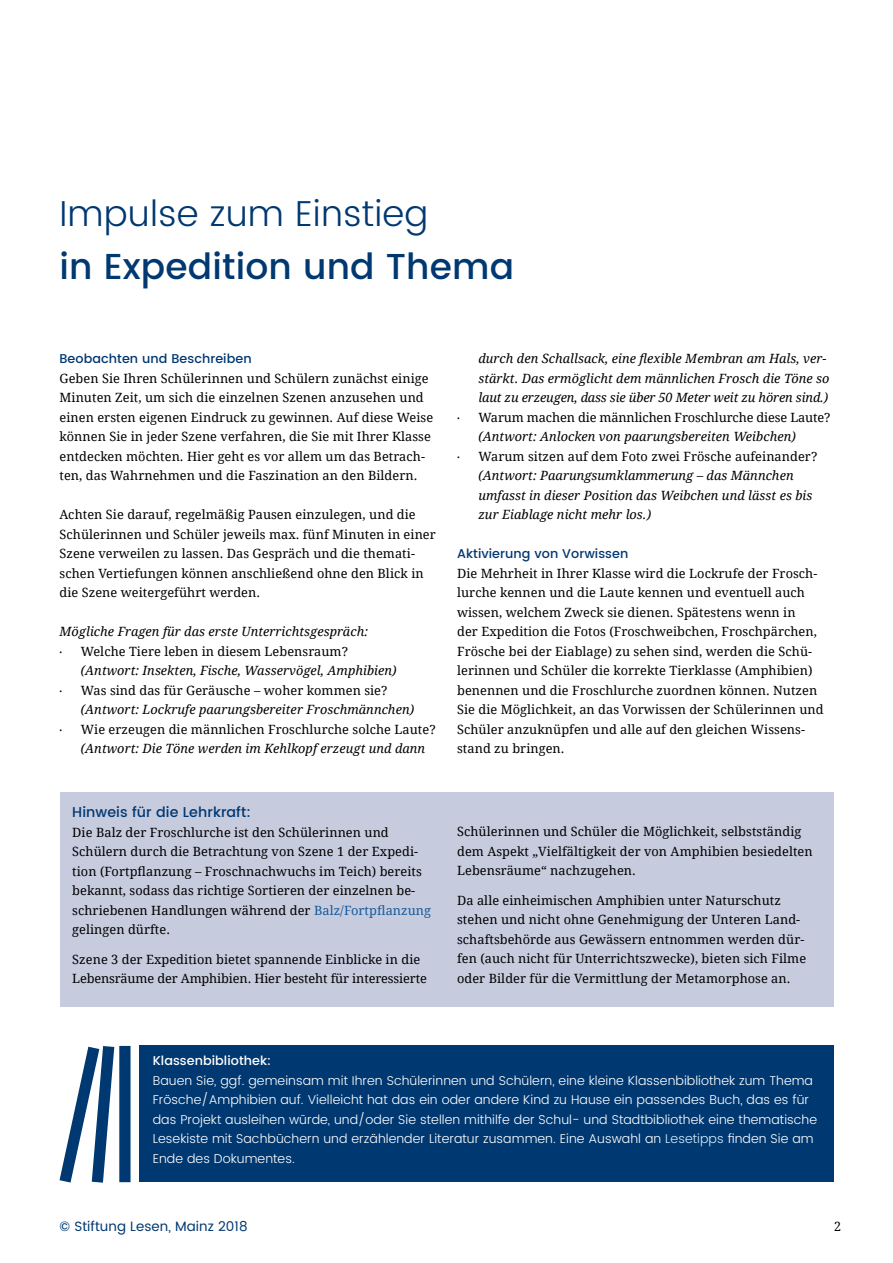
<style>
.page{position:relative;width:893px;height:1263px;background:#fff}
.page>*{position:absolute;margin:0;border:0;box-sizing:border-box;transform-origin:0 0}
.t1{font:500 36px "Poppins DE";letter-spacing:.005em;color:#003871}
.t2{font:300 36px "Poppins DE";letter-spacing:.005em;color:#003871}
.t3{font:500 14.25px "Poppins DE";letter-spacing:.005em;color:#003871}
.t4{font:13.5px "Poppins DE";letter-spacing:.005em;color:#003871}
.t5{font:12.75px/19.5px "Droid Serif";letter-spacing:.005em;color:#000}
.t6{font:italic 12.75px/19.5px "Droid Serif";letter-spacing:.005em;color:#000}
.t7{font:300 12.75px/19.5px "Poppins DE";letter-spacing:.005em;color:#fff}
.t8{font:500 12.75px "Poppins DE";letter-spacing:.005em;color:#003871}
.t9{font:500 12.75px "Poppins DE";letter-spacing:.005em;color:#fff}
.s1{color:#165b9a}
.s2{color:#d5edfa}
</style>
<div class="page">
<div style="left:139px;top:1046px;width:694px;height:136px;background:#003871"></div>
<div style="left:119px;top:1046px;width:12px;height:136px;background:#003871"></div>
<svg style="left:59px;top:1045px;width:62px;height:138px"></svg>
<div style="left:60px;top:792px;width:773px;height:215px;background:#c7cbde"></div>
<p class="t2" style="left:60px;top:188px;width:370px">Impulse zum Einstieg</p>
<p class="t1" style="left:60px;top:240px;width:456px">in Expedition und Thema</p>
<p class="t8" style="left:60px;top:349px;width:194px">Beobachten und Beschreiben</p>
<p class="t5" style="left:60px;top:368px;width:375px">Geben Sie Ihren Schülerinnen und Schülern zunächst einige Minuten Zeit, um sich die einzelnen Szenen anzusehen und einen ersten eigenen Eindruck zu gewinnen. Auf diese Weise können Sie in jeder Szene verfahren, die Sie mit Ihrer Klasse entdecken möchten. Hier geht es vor allem um das Betrach&shy;ten, das Wahrnehmen und die Faszination an den Bildern.</p>
<p class="t5" style="left:60px;top:504px;width:378px">Achten Sie darauf, regelmäßig Pausen einzulegen, und die Schülerinnen und Schüler jeweils max. fünf Minuten in einer Szene verweilen zu lassen. Das Gespräch und die themati&shy;schen Vertiefungen können anschließend ohne den Blick in die Szene weitergeführt werden.</p>
<p class="t6" style="left:60px;top:621px;width:310px">Mögliche Fragen für das erste Unterrichtsgespräch:</p>
<p class="t6" style="left:60px;top:638px;width:5px">.</p>
<p class="t5" style="left:81px;top:641px;width:269px">Welche Tiere leben in diesem Lebensraum?</p>
<p class="t6" style="left:81px;top:660px;width:317px">(Antwort: Insekten, Fische, Wasservögel, Amphibien)</p>
<p class="t6" style="left:60px;top:677px;width:5px">.</p>
<p class="t5" style="left:81px;top:680px;width:308px">Was sind das für Geräusche – woher kommen sie?</p>
<p class="t6" style="left:81px;top:699px;width:335px">(Antwort: Lockrufe paarungsbereiter Froschmännchen)</p>
<p class="t6" style="left:60px;top:716px;width:5px">.</p>
<p class="t5" style="left:81px;top:719px;width:356px">Wie erzeugen die männlichen Froschlurche solche Laute?</p>
<p class="t6" style="left:81px;top:738px;width:346px">(Antwort: Die Töne werden im Kehlkopf erzeugt und dann</p>
<p class="t3" style="left:72px;top:802px;width:180px">Hinweis für die Lehrkraft:</p>
<p class="t5" style="left:72px;top:822px;width:360px">Die Balz der Froschlurche ist den Schülerinnen und Schülern durch die Betrachtung von Szene 1 der Expedi&shy;tion (Fortpflanzung – Froschnachwuchs im Teich) bereits bekannt, sodass das richtige Sortieren der einzelnen be&shy;schriebenen Handlungen während der <span class="s1">Balz/Fortpflanzung </span>gelingen dürfte.</p>
<p class="t5" style="left:72px;top:949px;width:356px">Szene 3 der Expedition bietet spannende Einblicke in die<br>Lebensräume der Amphibien. Hier besteht für interessierte</p>
<p class="t6" style="left:478px;top:348px;width:350px">durch den Schallsack, eine flexible Membran am Hals, ver-</p>
<p class="t6" style="left:478px;top:368px;width:353px">stärkt. Das ermöglicht dem männlichen Frosch die Töne so</p>
<p class="t6" style="left:478px;top:387px;width:351px">laut zu erzeugen, dass sie über 50 Meter weit zu hören sind.)</p>
<p class="t6" style="left:457px;top:404px;width:5px">.</p>
<p class="t5" style="left:478px;top:407px;width:354px">Warum machen die männlichen Froschlurche diese Laute?</p>
<p class="t6" style="left:478px;top:426px;width:319px">(Antwort: Anlocken von paarungsbereiten Weibchen)</p>
<p class="t6" style="left:457px;top:443px;width:5px">.</p>
<p class="t5" style="left:478px;top:446px;width:340px">Warum sitzen auf dem Foto zwei Frösche aufeinander?</p>
<p class="t6" style="left:478px;top:465px;width:336px">(Antwort: Paarungsumklammerung – das Männchen umfasst in dieser Position das Weibchen und lässt es bis zur Eiablage nicht mehr los.)</p>
<p class="t8" style="left:457px;top:544px;width:173px">Aktivierung von Vorwissen</p>
<p class="t5" style="left:457px;top:563px;width:362px">Die Mehrheit in Ihrer Klasse wird die Lockrufe der Frosch-</p>
<p class="t5" style="left:457px;top:582px;width:368px">lurche kennen und die Laute kennen und eventuell auch wissen, welchem Zweck sie dienen. Spätestens wenn in<br>der Expedition die Fotos (Froschweibchen, Froschpärchen, Frösche bei der Eiablage) zu sehen sind, werden die Schü&shy;lerinnen und Schüler die korrekte Tierklasse (Amphibien) benennen und die Froschlurche zuordnen können. Nutzen Sie die Möglichkeit, an das Vorwissen der Schülerinnen und Schüler anzuknüpfen und alle auf den gleichen Wissens&shy;stand zu bringen.</p>
<p class="t5" style="left:457px;top:822px;width:357px">Schülerinnen und Schüler die Möglichkeit, selbstständig dem Aspekt „Vielfältigkeit der von Amphibien besiedelten<br>Lebensräume“ nachzugehen.</p>
<p class="t5" style="left:457px;top:890px;width:351px">Da alle einheimischen Amphibien unter Naturschutz stehen und nicht ohne Genehmigung der Unteren Land&shy;schaftsbehörde aus Gewässern entnommen werden dür&shy;fen (auch nicht für Unterrichtszwecke), bieten sich Filme oder Bilder für die Vermittlung der Metamorphose an.</p>
<p class="t9" style="left:153px;top:1051px;width:120px">Klassenbibliothek:</p>
<p class="t7" style="left:153px;top:1071px;width:666px">Bauen Sie, ggf. gemeinsam mit Ihren Schülerinnen und Schülern, eine kleine Klassenbibliothek zum Thema Frösche/Amphibien auf. Vielleicht hat das ein oder andere Kind zu Hause ein passendes Buch, das es für das Projekt ausleihen würde, und/oder Sie stellen mithilfe der Schul- und Stadtbibliothek eine thematische Lesekiste mit Sachbüchern und erzählender Literatur zusammen. Eine Auswahl an <span class="s2">Lesetipps</span> finden Sie am Ende des Dokumentes.</p>
<p class="t4" style="left:60px;top:1217px;width:190px">© Stiftung Lesen, Mainz 2018</p>
<p class="t5" style="left:834px;top:1217px;width:9px">2</p>
</div>
